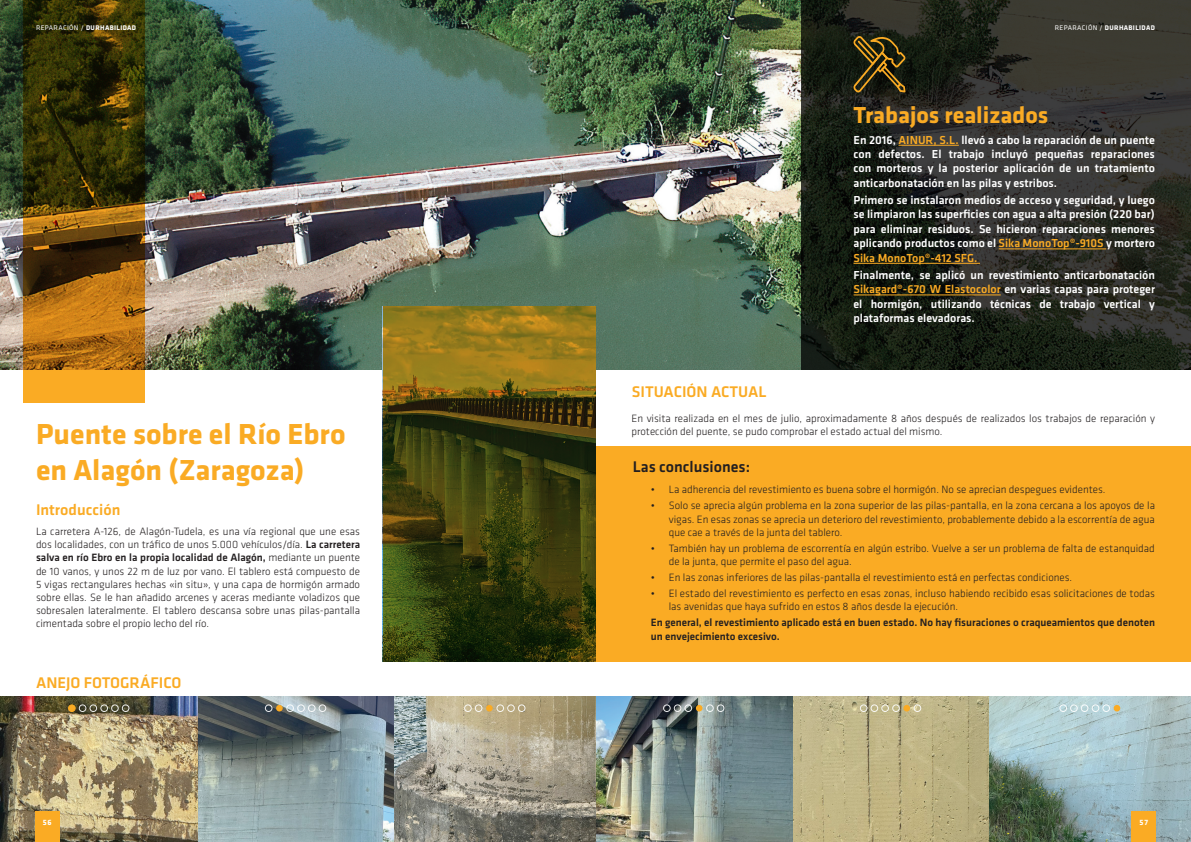
<style>
.page{position:relative;width:1191px;height:842px;background:#fff}
.page>*{position:absolute;margin:0;border:0;box-sizing:border-box;transform-origin:0 0}
.t1{font:700 30px/36px "Klavika";color:#faab24}
.t2{font:700 24px "Klavika";color:#faab24}
.t3{font:500 16px "Klavika";color:#faab24}
.t4{font:500 16px "Klavika";color:#231f20}
.t5{font:500 12px/14.4px "Klavika";color:#fff;text-align:justify}
.t6{font:300 11px/13.2px "Klavika";color:#231f20}
.t7{font:500 11px/14px "Klavika";color:#231f20}
.t8{font:700 8px "Klavika";color:#fff}
.t9{font:700 7px "Klavika";letter-spacing:.05em;color:#fff}
.s1{font-weight:400}
.s2{font-weight:500}
.s3{color:#faab24}
</style>
<div class="page">
<img style="left:0;top:0;width:800px;height:370px">
<svg style="left:800px;top:0;width:391px;height:370px;background:#272922"></svg>
<hr style="left:898px;top:145px;width:60px;height:1px;background:#faab24">
<hr style="left:998px;top:249px;width:108px;height:1px;background:#faab24">
<hr style="left:853px;top:263px;width:127px;height:1px;background:#faab24">
<hr style="left:853px;top:295px;width:147px;height:1px;background:#faab24">
<svg style="left:853px;top:36px;width:52px;height:56px;background:#463914"></svg>
<svg style="left:23px;top:0;width:122px;height:403px;background:#6a4b0d"></svg>
<div style="left:595px;top:446px;width:596px;height:215px;background:#faab24"></div>
<svg style="left:383px;top:306px;width:212px;height:355px;background:#4f4a11"></svg>
<img style="left:197px;top:696px;width:197px;height:146px">
<img style="left:394px;top:696px;width:797px;height:146px">
<img style="left:0;top:696px;width:197px;height:146px">
<svg style="left:70px;top:706px;width:4px;height:4px"></svg>
<div style="left:68px;top:704px;width:8px;height:8px;border:1px solid #faab24;border-radius:50%"></div>
<div style="left:100px;top:704px;width:8px;height:8px;border:1px solid #fff;border-radius:50%"></div>
<div style="left:79px;top:704px;width:7px;height:8px;border:1px solid #fff;border-radius:50%"></div>
<div style="left:111px;top:704px;width:8px;height:8px;border:1px solid #fff;border-radius:50%"></div>
<div style="left:89px;top:704px;width:8px;height:8px;border:1px solid #fff;border-radius:50%"></div>
<div style="left:122px;top:704px;width:7px;height:8px;border:1px solid #fff;border-radius:50%"></div>
<div style="left:663px;top:704px;width:7px;height:8px;border:1px solid #fff;border-radius:50%"></div>
<svg style="left:696px;top:705px;width:6px;height:6px"></svg>
<div style="left:674px;top:704px;width:7px;height:8px;border:1px solid #fff;border-radius:50%"></div>
<div style="left:706px;top:704px;width:7px;height:8px;border:1px solid #fff;border-radius:50%"></div>
<div style="left:684px;top:704px;width:8px;height:8px;border:1px solid #fff;border-radius:50%"></div>
<div style="left:717px;top:704px;width:7px;height:8px;border:1px solid #fff;border-radius:50%"></div>
<div style="left:265px;top:704px;width:7px;height:8px;border:1px solid #fff;border-radius:50%"></div>
<div style="left:297px;top:704px;width:8px;height:8px;border:1px solid #fff;border-radius:50%"></div>
<div style="left:276px;top:705px;width:7px;height:6px;background:#faab24;border-radius:50%"></div>
<div style="left:308px;top:704px;width:7px;height:8px;border:1px solid #fff;border-radius:50%"></div>
<div style="left:286px;top:704px;width:8px;height:8px;border:1px solid #fff;border-radius:50%"></div>
<div style="left:319px;top:704px;width:7px;height:8px;border:1px solid #fff;border-radius:50%"></div>
<div style="left:860px;top:704px;width:7px;height:8px;border:1px solid #fff;border-radius:50%"></div>
<div style="left:892px;top:704px;width:7px;height:8px;border:1px solid #fff;border-radius:50%"></div>
<div style="left:870px;top:704px;width:8px;height:8px;border:1px solid #fff;border-radius:50%"></div>
<div style="left:903px;top:705px;width:7px;height:6px;background:#faab24;border-radius:50%"></div>
<div style="left:881px;top:704px;width:8px;height:8px;border:1px solid #fff;border-radius:50%"></div>
<div style="left:913px;top:704px;width:8px;height:8px;border:1px solid #fff;border-radius:50%"></div>
<div style="left:464px;top:704px;width:8px;height:8px;border:1px solid #fff;border-radius:50%"></div>
<div style="left:496px;top:704px;width:8px;height:8px;border:1px solid #fff;border-radius:50%"></div>
<div style="left:475px;top:704px;width:7px;height:8px;border:1px solid #fff;border-radius:50%"></div>
<div style="left:507px;top:704px;width:8px;height:8px;border:1px solid #fff;border-radius:50%"></div>
<svg style="left:486px;top:705px;width:6px;height:6px"></svg>
<div style="left:518px;top:704px;width:7px;height:8px;border:1px solid #fff;border-radius:50%"></div>
<div style="left:1059px;top:704px;width:8px;height:8px;border:1px solid #fff;border-radius:50%"></div>
<div style="left:1091px;top:704px;width:8px;height:8px;border:1px solid #fff;border-radius:50%"></div>
<div style="left:1070px;top:704px;width:7px;height:8px;border:1px solid #fff;border-radius:50%"></div>
<div style="left:1102px;top:704px;width:8px;height:8px;border:1px solid #fff;border-radius:50%"></div>
<div style="left:1080px;top:704px;width:8px;height:8px;border:1px solid #fff;border-radius:50%"></div>
<div style="left:1113px;top:705px;width:7px;height:6px;background:#faab24;border-radius:50%"></div>
<div style="left:35px;top:811px;width:25px;height:31px;background:#faab24"></div>
<div style="left:1131px;top:811px;width:25px;height:31px;background:#faab24"></div>
<p class="t9" style="left:36px;top:23px;width:102px"><span class="s1">REPARACIÓN /</span> DURHABILIDAD</p>
<p class="t9" style="left:1054px;top:23px;width:102px"><span class="s1">REPARACIÓN /</span> DURHABILIDAD</p>
<h2 class="t2" style="left:853px;top:102px;width:196px">Trabajos realizados</h2>
<h1 class="t1" style="left:36px;top:416px;width:311px">Puente sobre el Río Ebro en Alagón (Zaragoza)</h1>
<h3 class="t3" style="left:36px;top:501px;width:86px">Introducción</h3>
<p class="t6" style="left:36px;top:525px;width:326px;text-align:justify">La carretera A-126, de Alagón-Tudela, es una vía regional que une esas dos localidades, con un tráfico de unos 5.000 vehículos/día. <span class="s2">La carretera salva en río Ebro en la propia localidad de Alagón,</span> mediante un puente de 10 vanos, y unos 22 m de luz por vano. El tablero está compuesto de 5 vigas rectangulares hechas «in situ», y una capa de hormigón armado sobre ellas. Se le han añadido arcenes y aceras mediante voladizos que sobresalen lateralmente. El tablero descansa sobre unas pilas-pantalla cimentada sobre el propio lecho del río.</p>
<h3 class="t3" style="left:36px;top:674px;width:147px">ANEJO FOTOGRÁFICO</h3>
<h3 class="t3" style="left:632px;top:383px;width:136px">SITUACIÓN ACTUAL</h3>
<p class="t5" style="left:853px;top:133px;width:303px">En 2016, <span class="s3">AINUR, S.L.</span> llevó a cabo la reparación de un puente con defectos. El trabajo incluyó pequeñas reparaciones con morteros y la posterior aplicación de un tratamiento anticarbonatación en las pilas y estribos.</p>
<p class="t5" style="left:853px;top:193px;width:303px">Primero se instalaron medios de acceso y seguridad, y luego se limpiaron las superficies con agua a alta presión (220 bar) para eliminar residuos. Se hicieron reparaciones menores aplicando productos como el <span class="s3">Sika MonoTop®-910S</span> y mortero <span class="s3">Sika MonoTop®-412 SFG.</span></p>
<p class="t5" style="left:853px;top:268px;width:303px">Finalmente, se aplicó un revestimiento anticarbonatación <span class="s3">Sikagard®-670 W Elastocolor</span> en varias capas para proteger el hormigón, utilizando técnicas de trabajo vertical y plataformas elevadoras.</p>
<p class="t6" style="left:631px;top:412px;width:525px">En visita realizada en el mes de julio, aproximadamente 8 años después de realizados los trabajos de reparación y protección del puente, se pudo comprobar el estado actual del mismo.</p>
<h3 class="t4" style="left:633px;top:458px;width:119px">Las conclusiones:</h3>
<p class="t6" style="left:651px;top:483px;width:456px">• La adherencia del revestimiento es buena sobre el hormigón. No se aprecian despegues evidentes.</p>
<p class="t6" style="left:669px;top:499px;width:488px;text-align:justify;text-indent:-18px">• Solo se aprecia algún problema en la zona superior de las pilas-pantalla, en la zona cercana a los apoyos de la vigas. En esas zonas se aprecia un deterioro del revestimiento, probablemente debido a la escorrentía de agua que cae a través de la junta del tablero.</p>
<p class="t6" style="left:669px;top:542px;width:487px;text-indent:-18px">• También hay un problema de escorrentía en algún estribo. Vuelve a ser un problema de falta de estanquidad de la junta, que permite el paso del agua.</p>
<p class="t6" style="left:651px;top:571px;width:423px">• En las zonas inferiores de las pilas-pantalla el revestimiento está en perfectas condiciones.</p>
<p class="t6" style="left:669px;top:587px;width:487px;text-indent:-18px">• El estado del revestimiento es perfecto en esas zonas, incluso habiendo recibido esas solicitaciones de todas las avenidas que haya sufrido en estos 8 años desde la ejecución.</p>
<p class="t7" style="left:651px;top:616px;width:506px">En general, el revestimiento aplicado está en buen estado. No hay fisuraciones o craqueamientos que denoten un envejecimiento excesivo.</p>
<p class="t8" style="left:43px;top:818px;width:10px">56</p>
<p class="t8" style="left:1139px;top:818px;width:10px">57</p>
</div>
